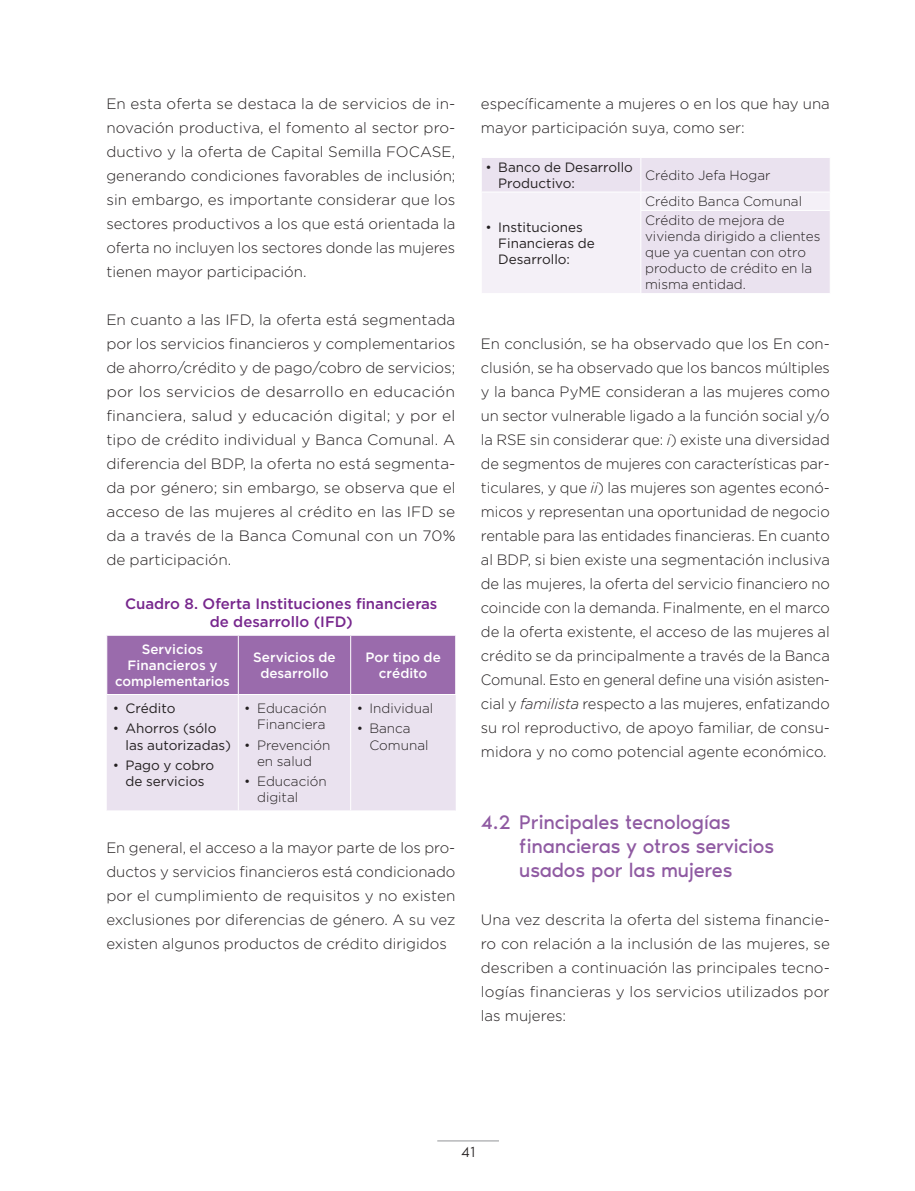
<style>
.page{position:relative;width:915px;height:1191px;background:#fff}
.page>*{position:absolute;margin:0;border:0;box-sizing:border-box;transform-origin:0 0}
._1_1_Subtitulo{font:20.25px/24px "Noir Pro";letter-spacing:-.01em;color:#8f5aa2}
._01_Cuerpo_CE{font:300 15px/24px "Gotham Pro";color:#231f20;text-align:justify}
._01_Titulo_Tabla{font:500 15px/18px "Gotham Pro";color:#77278d;text-align:center}
.t1{font:300 15px "Noir Pro";color:#231f20}
._03_Cuerpo_Tabla{font:300 13.5px/16.2px "Gotham Pro";color:#231f20}
._03_Cuerpo_Tabla-2{font:13.5px/16.2px "Gotham Pro";color:#231f20}
._02_Encabezado_Tabla{font:500 13.5px/16.2px "Gotham Pro";color:#fff;text-align:center}
.s1{font-weight:300}
.s2{font-style:italic}
</style>
<div class="page">
<hr style="left:437px;top:1140px;width:62px;height:1px;background:#939598">
<div style="left:482px;top:158px;width:347px;height:34px;background:#eae2ef"></div>
<hr style="left:640px;top:158px;width:1px;height:34px;background:#fff">
<svg style="left:482px;top:193px;width:348px;height:100px"></svg>
<hr style="left:640px;top:211px;width:1px;height:82px;background:#fff">
<svg style="left:107px;top:636px;width:348px;height:174px;background:#cfbad8"></svg>
<hr style="left:238px;top:635px;width:1px;height:59px;background:#fff">
<hr style="left:350px;top:635px;width:1px;height:59px;background:#fff">
<hr style="left:106px;top:694px;width:132px;height:1px;background:#fff">
<hr style="left:238px;top:694px;width:112px;height:1px;background:#fff">
<hr style="left:238px;top:695px;width:1px;height:115px;background:#fff">
<hr style="left:350px;top:694px;width:106px;height:1px;background:#fff">
<hr style="left:350px;top:695px;width:1px;height:115px;background:#fff">
<p class="_01_Cuerpo_CE" style="left:106px;top:92px;width:350px">En esta oferta se destaca la de servicios de in&shy;novación productiva, el fomento al sector pro&shy;ductivo y la oferta de Capital Semilla FOCASE, generando condiciones favorables de inclusión; sin embargo, es importante considerar que los sectores productivos a los que está orientada la oferta no incluyen los sectores donde las mujeres tienen mayor participación.</p>
<p class="_01_Cuerpo_CE" style="left:106px;top:308px;width:350px">En cuanto a las IFD, la oferta está segmentada por los servicios financieros y complementarios de ahorro/crédito y de pago/cobro de servicios; por los servicios de desarrollo en educación financiera, salud y educación digital; y por el tipo de crédito individual y Banca Comunal. A diferencia del BDP, la oferta no está segmenta&shy;da por género; sin embargo, se observa que el acceso de las mujeres al crédito en las IFD se da a través de la Banca Comunal con un 70% de participación.</p>
<p class="_01_Titulo_Tabla" style="left:125px;top:594px;width:314px">Cuadro 8. Oferta Instituciones financieras de desarrollo (IFD)</p>
<p class="_02_Encabezado_Tabla" style="left:115px;top:640px;width:116px">Servicios<br>Financieros y complementarios</p>
<p class="_02_Encabezado_Tabla" style="left:253px;top:648px;width:84px">Servicios de desarrollo</p>
<p class="_02_Encabezado_Tabla" style="left:365px;top:648px;width:77px">Por tipo de crédito</p>
<p class="_03_Cuerpo_Tabla-2" style="left:113px;top:700px;width:64px"><span class="s1">•</span> Crédito</p>
<p class="_03_Cuerpo_Tabla-2" style="left:125px;top:720px;width:107px;text-indent:-13px"><span class="s1">•</span> Ahorros (sólo las autorizadas)</p>
<p class="_03_Cuerpo_Tabla-2" style="left:113px;top:757px;width:103px;text-align:center"><span class="s1">•</span> Pago y cobro de servicios</p>
<p class="_03_Cuerpo_Tabla" style="left:244px;top:700px;width:84px;text-align:right">• Educación<br>Financiera</p>
<p class="_03_Cuerpo_Tabla" style="left:244px;top:737px;width:87px;text-align:center">• Prevención en salud</p>
<p class="_03_Cuerpo_Tabla" style="left:257px;top:773px;width:71px;text-indent:-13px">• Educación digital</p>
<p class="_03_Cuerpo_Tabla" style="left:356px;top:700px;width:78px">• Individual</p>
<p class="_03_Cuerpo_Tabla" style="left:369px;top:720px;width:60px;text-indent:-13px">• Banca<br>Comunal</p>
<p class="_01_Cuerpo_CE" style="left:106px;top:836px;width:350px">En general, el acceso a la mayor parte de los pro&shy;ductos y servicios financieros está condicionado por el cumplimiento de requisitos y no existen exclusiones por diferencias de género. A su vez existen algunos productos de crédito dirigidos</p>
<p class="_01_Cuerpo_CE" style="left:480px;top:92px;width:350px">específicamente a mujeres o en los que hay una mayor participación suya, como ser:</p>
<p class="_03_Cuerpo_Tabla-2" style="left:498px;top:159px;width:136px;text-indent:-13px"><span class="s1">•</span> Banco de Desarrollo<br>Productivo:</p>
<p class="_03_Cuerpo_Tabla" style="left:645px;top:167px;width:127px">Crédito Jefa Hogar</p>
<p class="_03_Cuerpo_Tabla-2" style="left:498px;top:219px;width:98px;text-indent:-13px"><span class="s1">•</span> Instituciones<br>Financieras de<br>Desarrollo:</p>
<p class="_03_Cuerpo_Tabla" style="left:645px;top:193px;width:158px">Crédito Banca Comunal</p>
<p class="_03_Cuerpo_Tabla" style="left:645px;top:212px;width:177px">Crédito de mejora de vivienda dirigido a clientes que ya cuentan con otro producto de crédito en la misma entidad.</p>
<p class="_01_Cuerpo_CE" style="left:480px;top:332px;width:350px">En conclusión, se ha observado que los En con&shy;clusión, se ha observado que los bancos múltiples y la banca PyME consideran a las mujeres como un sector vulnerable ligado a la función social y/o la RSE sin considerar que: <span class="s2">i</span>) existe una diversidad de segmentos de mujeres con características par&shy;ticulares, y que <span class="s2">ii</span>) las mujeres son agentes econó&shy;micos y representan una oportunidad de negocio rentable para las entidades financieras. En cuanto al BDP, si bien existe una segmentación inclusiva de las mujeres, la oferta del servicio financiero no coincide con la demanda. Finalmente, en el marco de la oferta existente, el acceso de las mujeres al crédito se da principalmente a través de la Banca Comunal. Esto en general define una visión asisten&shy;cial y <span class="s2">familista</span> respecto a las mujeres, enfatizando su rol reproductivo, de apoyo familiar, de consu&shy;midora y no como potencial agente económico.</p>
<p class="_1_1_Subtitulo" style="left:519px;top:809px;width:256px;text-indent:-38px">4.2 Principales tecnologías financieras y otros servicios usados por las mujeres</p>
<p class="_01_Cuerpo_CE" style="left:480px;top:908px;width:350px">Una vez descrita la oferta del sistema financie&shy;ro con relación a la inclusión de las mujeres, se describen a continuación las principales tecno&shy;logías financieras y los servicios utilizados por las mujeres:</p>
<p class="t1" style="left:461px;top:1140px;width:15px">41</p>
</div>
